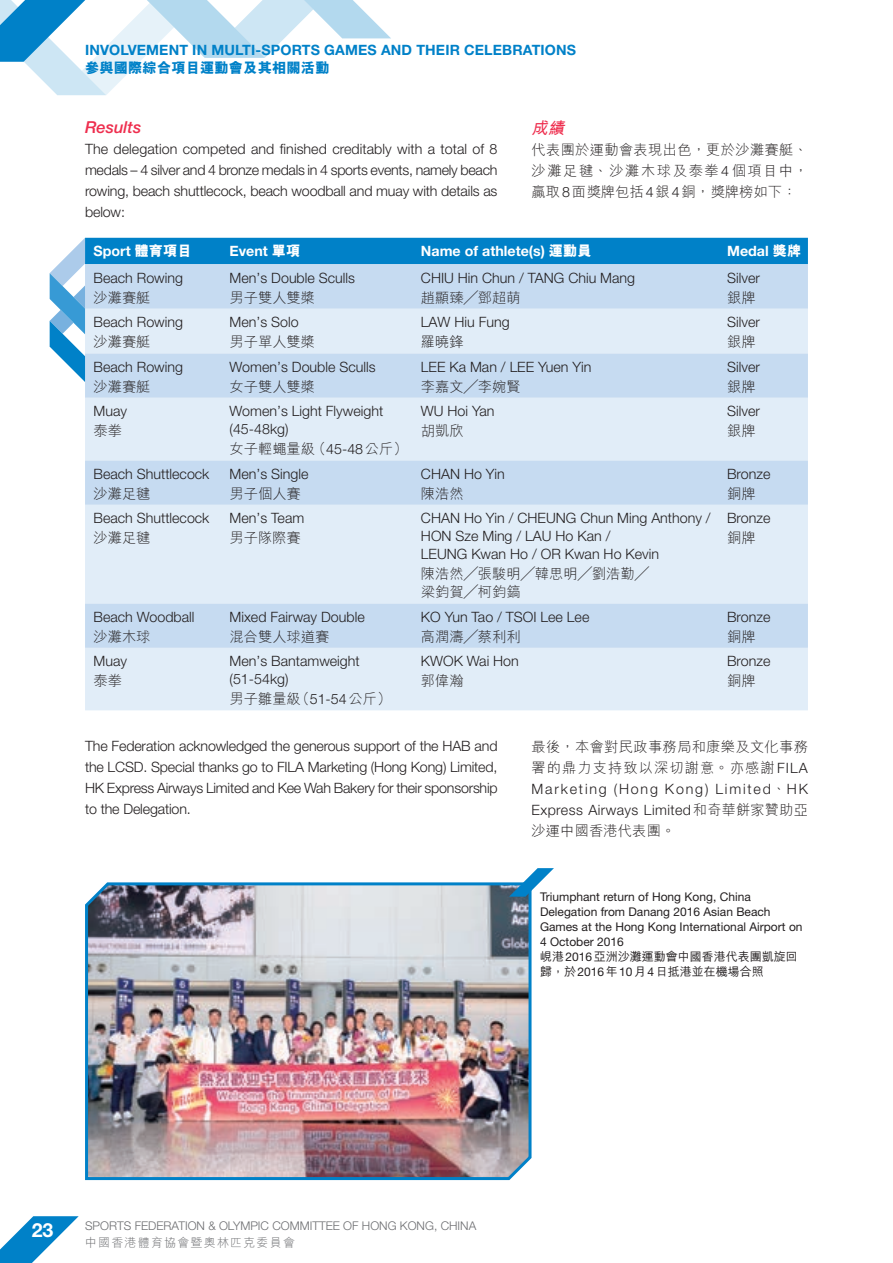
<style>
.page{position:relative;width:893px;height:1263px;background:#fff}
.page>*{position:absolute;margin:0;border:0;box-sizing:border-box;transform-origin:0 0}
.t1{font:700 19.5px "Helvetica Neue LT Std";color:#fff}
.t2{font:italic 500 16.5px "Helvetica Neue LT Std";color:#ee2e4e}
.t3{font:italic 700 16.5px "M Hei HK";color:#ee2e4e}
.t4{font:300 14.25px/21px "Helvetica Neue LT Std";color:#231f20}
.t5{font:300 14.25px/21px "M Hei HK";color:#231f20}
.t6{font:300 14.25px/21px "Helvetica Neue LT Std";letter-spacing:.13em;color:#231f20}
.t7{font:700 14.25px "Helvetica Neue LT Std";letter-spacing:.01em;color:#0081c8}
.t8{font:700 14.25px "Helvetica Neue LT Std";color:#fff}
.t9{font:300 14.25px/21px "M Hei HK";letter-spacing:.025em;color:#231f20}
.t10{font:800 14.25px "M Hei HK";letter-spacing:.01em;color:#0081c8}
.t11{font:12px/15px "Helvetica Neue LT Std";color:#231f20}
.t12{font:300 12px "Helvetica Neue LT Std";color:#6c6d70}
.t13{font:500 12px/15px "M Hei HK";color:#231f20}
.t14{font:300 12px "M Hei HK";letter-spacing:.1em;color:#6c6d70}
.s1{font-family:"Helvetica Neue LT Std"}
.s2{font-family:"M Hei HK";font-weight:800}
.s3{font-family:"M Hei HK"}
.s4{font-family:"Helvetica Neue LT Std";font-weight:400}
</style>
<div class="page">
<svg style="left:0;top:0;width:391px;height:95px"></svg>
<svg style="left:0;top:1216px;width:79px;height:47px"></svg>
<svg style="left:85px;top:382px;width:723px;height:328px;background:#d8e7f5"></svg>
<svg style="left:50px;top:238px;width:758px;height:144px;background:#a9cfeb"></svg>
<img style="left:85px;top:882px;width:447px;height:299px">
<svg style="left:509px;top:868px;width:45px;height:29px"></svg>
<p class="t7" style="left:85px;top:41px;width:493px">INVOLVEMENT IN MULTI-SPORTS GAMES AND THEIR CELEBRATIONS</p>
<p class="t10" style="left:85px;top:61px;width:246px">參與國際綜合項目運動會及其相關活動</p>
<p class="t3" style="left:531px;top:116px;width:38px">成績</p>
<p class="t5" style="left:531px;top:139px;width:278px;text-align:justify">代表團於運動會表現出色，更於沙灘賽艇、沙灘足毽、沙灘木球及泰拳<span class="s1">4</span>個項目中，贏取<span class="s1">8</span>面獎牌包括<span class="s1">4</span>銀<span class="s1">4</span>銅，獎牌榜如下：</p>
<p class="t2" style="left:85px;top:117px;width:58px">Results</p>
<p class="t4" style="left:85px;top:138px;width:414px;text-align:justify">The delegation competed and finished creditably with a total of 8 medals – 4 silver and 4 bronze medals in 4 sports events, namely beach rowing, beach shuttlecock, beach woodball and muay with details as below:</p>
<p class="t8" style="left:94px;top:242px;width:100px">Sport <span class="s2">體育項目</span></p>
<p class="t8" style="left:230px;top:242px;width:72px">Event <span class="s2">單項</span></p>
<p class="t8" style="left:421px;top:242px;width:172px">Name of athlete(s) <span class="s2">運動員</span></p>
<p class="t8" style="left:727px;top:242px;width:76px">Medal <span class="s2">獎牌</span></p>
<p class="t4" style="left:94px;top:267px;width:91px">Beach Rowing</p>
<p class="t5" style="left:94px;top:287px;width:58px">沙灘賽艇</p>
<p class="t4" style="left:230px;top:267px;width:127px">Men’s Double Sculls</p>
<p class="t5" style="left:230px;top:287px;width:87px">男子雙人雙槳</p>
<p class="t4" style="left:421px;top:267px;width:216px">CHIU Hin Chun / TANG Chiu Mang</p>
<p class="t5" style="left:421px;top:287px;width:101px">趙顯臻╱鄧超萌</p>
<p class="t4" style="left:727px;top:267px;width:34px">Silver</p>
<p class="t5" style="left:727px;top:287px;width:30px">銀牌</p>
<p class="t4" style="left:94px;top:311px;width:91px">Beach Rowing</p>
<p class="t5" style="left:94px;top:331px;width:58px">沙灘賽艇</p>
<p class="t4" style="left:230px;top:311px;width:71px">Men’s Solo</p>
<p class="t5" style="left:230px;top:331px;width:87px">男子單人雙槳</p>
<p class="t4" style="left:421px;top:311px;width:90px">LAW Hiu Fung</p>
<p class="t5" style="left:421px;top:331px;width:44px">羅曉鋒</p>
<p class="t4" style="left:727px;top:311px;width:34px">Silver</p>
<p class="t5" style="left:727px;top:331px;width:30px">銀牌</p>
<p class="t4" style="left:94px;top:356px;width:91px">Beach Rowing</p>
<p class="t5" style="left:94px;top:376px;width:58px">沙灘賽艇</p>
<p class="t4" style="left:230px;top:356px;width:147px">Women’s Double Sculls</p>
<p class="t5" style="left:230px;top:376px;width:87px">女子雙人雙槳</p>
<p class="t4" style="left:421px;top:356px;width:172px">LEE Ka Man / LEE Yuen Yin</p>
<p class="t5" style="left:421px;top:376px;width:101px">李嘉文╱李婉賢</p>
<p class="t4" style="left:727px;top:356px;width:34px">Silver</p>
<p class="t5" style="left:727px;top:376px;width:30px">銀牌</p>
<p class="t4" style="left:94px;top:400px;width:35px">Muay</p>
<p class="t5" style="left:94px;top:420px;width:30px">泰拳</p>
<p class="t4" style="left:230px;top:402px;width:155px;line-height:18px">Women’s Light Flyweight (45-48kg)</p>
<p class="t5" style="left:230px;top:438px;width:180px">女子輕蠅量級（<span class="s1">45-48</span>公斤）</p>
<p class="t4" style="left:421px;top:400px;width:75px">WU Hoi Yan</p>
<p class="t5" style="left:421px;top:420px;width:44px">胡凱欣</p>
<p class="t4" style="left:727px;top:400px;width:34px">Silver</p>
<p class="t5" style="left:727px;top:420px;width:30px">銀牌</p>
<p class="t4" style="left:94px;top:463px;width:117px">Beach Shuttlecock</p>
<p class="t5" style="left:94px;top:483px;width:58px">沙灘足毽</p>
<p class="t4" style="left:230px;top:463px;width:80px">Men’s Single</p>
<p class="t5" style="left:230px;top:483px;width:73px">男子個人賽</p>
<p class="t4" style="left:421px;top:463px;width:85px">CHAN Ho Yin</p>
<p class="t5" style="left:421px;top:483px;width:44px">陳浩然</p>
<p class="t4" style="left:727px;top:463px;width:45px">Bronze</p>
<p class="t5" style="left:727px;top:483px;width:30px">銅牌</p>
<p class="t4" style="left:94px;top:507px;width:117px">Beach Shuttlecock</p>
<p class="t5" style="left:94px;top:527px;width:58px">沙灘足毽</p>
<p class="t4" style="left:230px;top:507px;width:76px">Men’s Team</p>
<p class="t5" style="left:230px;top:527px;width:73px">男子隊際賽</p>
<p class="t4" style="left:421px;top:509px;width:291px;line-height:18px">CHAN Ho Yin / CHEUNG Chun Ming Anthony /<br>HON Sze Ming / LAU Ho Kan /<br>LEUNG Kwan Ho / OR Kwan Ho Kevin</p>
<p class="t5" style="left:421px;top:565px;width:229px;line-height:18px">陳浩然╱張駿明╱韓思明╱劉浩勤╱梁鈞賀╱柯鈞鎬</p>
<p class="t4" style="left:727px;top:507px;width:45px">Bronze</p>
<p class="t5" style="left:727px;top:527px;width:30px">銅牌</p>
<p class="t4" style="left:94px;top:606px;width:102px">Beach Woodball</p>
<p class="t5" style="left:94px;top:626px;width:58px">沙灘木球</p>
<p class="t4" style="left:230px;top:606px;width:137px">Mixed Fairway Double</p>
<p class="t5" style="left:230px;top:626px;width:101px">混合雙人球道賽</p>
<p class="t4" style="left:421px;top:606px;width:170px">KO Yun Tao / TSOI Lee Lee</p>
<p class="t5" style="left:421px;top:626px;width:101px">高潤濤╱蔡利利</p>
<p class="t4" style="left:727px;top:606px;width:45px">Bronze</p>
<p class="t5" style="left:727px;top:626px;width:30px">銅牌</p>
<p class="t4" style="left:94px;top:650px;width:35px">Muay</p>
<p class="t5" style="left:94px;top:670px;width:30px">泰拳</p>
<p class="t4" style="left:230px;top:652px;width:132px;line-height:18px">Men’s Bantamweight (51-54kg)</p>
<p class="t5" style="left:230px;top:688px;width:163px">男子雛量級（<span class="s1">51-54</span>公斤）</p>
<p class="t4" style="left:421px;top:650px;width:99px">KWOK Wai Hon</p>
<p class="t5" style="left:421px;top:670px;width:44px">郭偉瀚</p>
<p class="t4" style="left:727px;top:650px;width:45px">Bronze</p>
<p class="t5" style="left:727px;top:670px;width:30px">銅牌</p>
<p class="t4" style="left:85px;top:735px;width:414px;text-align:justify">The Federation acknowledged the generous support of the HAB and the LCSD. Special thanks go to FILA Marketing (Hong Kong) Limited, HK Express Airways Limited and Kee Wah Bakery for their sponsorship to the Delegation.</p>
<p class="t9" style="left:532px;top:736px;width:278px">最後，本會對民政事務局和康樂及文化事務署的鼎力支持致以深切謝意。亦感謝<span class="s1">FILA</span></p>
<p class="t6" style="left:532px;top:778px;width:278px">Marketing (Hong Kong) Limited<span class="s3">、</span>HK<br>Express Airways Limited<span class="s3">和奇華餅家贊助亞</span></p>
<p class="t5" style="left:532px;top:820px;width:145px">沙運中國香港代表團。</p>
<p class="t11" style="left:540px;top:889px;width:264px">Triumphant return of Hong Kong, China Delegation from Danang 2016 Asian Beach Games at the Hong Kong International Airport on 4 October 2016</p>
<p class="t13" style="left:540px;top:948px;width:259px">峴港<span class="s4">2016</span>亞洲沙灘運動會中國香港代表團凱旋回歸，於<span class="s4">2016</span>年<span class="s4">10</span>月<span class="s4">4</span>日抵港並在機場合照</p>
<h1 class="t1" style="left:32px;top:1217px;width:23px">23</h1>
<p class="t12" style="left:85px;top:1219px;width:393px">SPORTS FEDERATION &amp; OLYMPIC COMMITTEE OF HONG KONG, CHINA</p>
<p class="t14" style="left:85px;top:1236px;width:212px">中國香港體育協會暨奧林匹克委員會</p>
</div>
